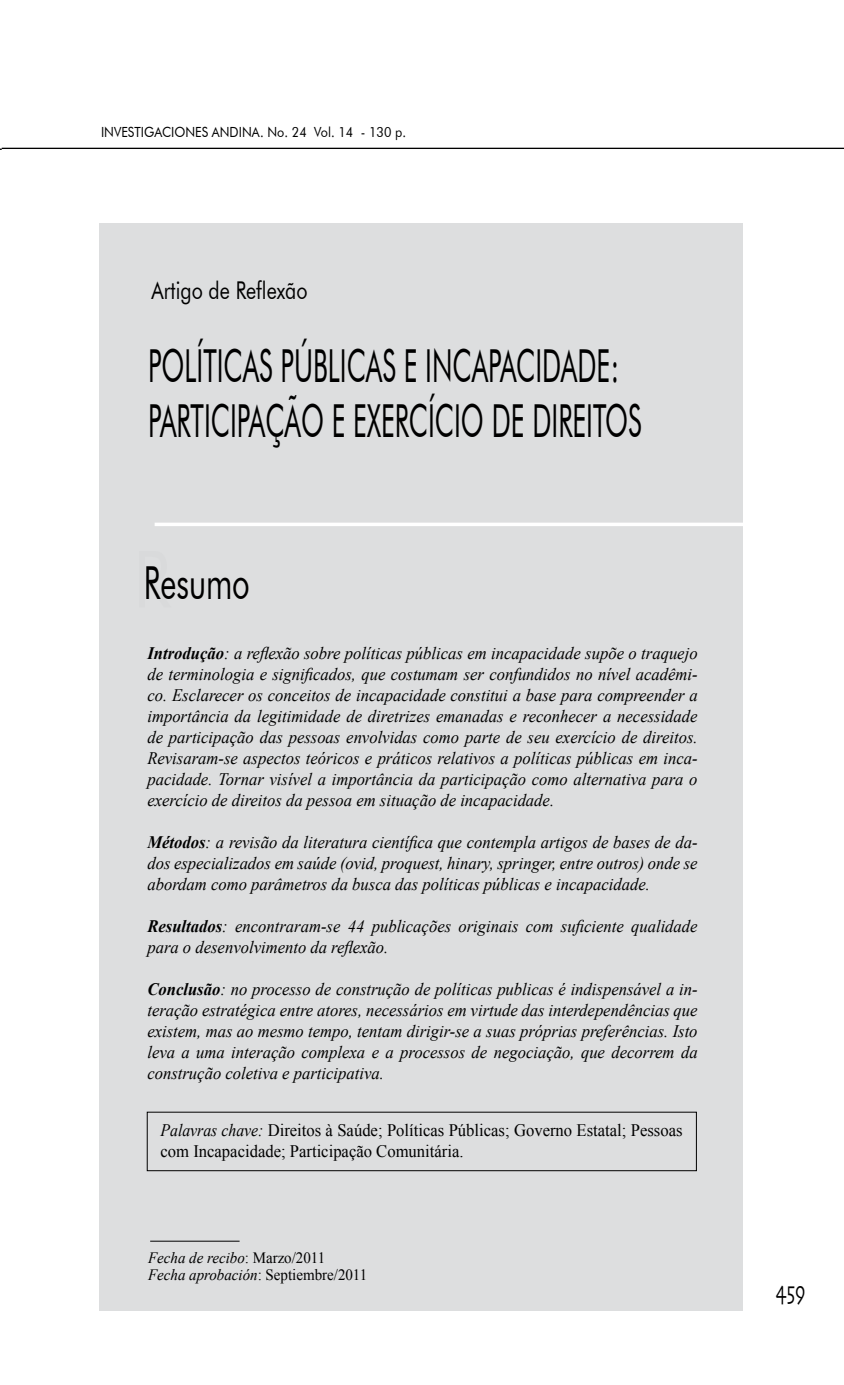
<style>
.page{position:relative;width:844px;height:1385px;background:#fff}
.page>*{position:absolute;margin:0;border:0;box-sizing:border-box;transform-origin:0 0}
.t1{font:45.5px "Futura BT";color:#000;scale:.58 1}
.t2{font:45.5px "Futura BT";color:#000;scale:.68 1}
.t3{font:28px "Skia";color:#000;scale:.65 1}
.t4{font:24.5px "Futura BT";color:#000;scale:.8 1}
.t5{font:italic 17.5px/21px "Times New Roman";color:#000;text-align:justify;scale:.95 1}
.t6{font:17.5px/21px "Times New Roman";color:#000;scale:.95 1}
.t7{font:italic 15.75px/17.5px "Times New Roman";color:#000;scale:.95 1}
.t8{font:14px "Futura BT";color:#000;scale:.9 1}
.s1{font-size:78.75px;color:#d9dadb}
.s2{font-weight:700}
.s3{font-style:italic}
.s4{font-style:normal}
</style>
<div class="page">
<hr style="left:2px;top:148px;width:841px;height:1px;background:#000">
<div style="left:99px;top:223px;width:643px;height:1087px;background:#dddedf"></div>
<svg style="left:155px;top:522px;width:588px;height:4px;fill:#fff"></svg>
<hr style="left:150px;top:1240px;width:89px;height:1px;background:#000">
<p class="t8" style="left:101px;top:123px;width:340px">INVESTIGACIONES ANDINA. NO. 24 VOL. 14 - 130 P.</p>
<h3 class="t4" style="left:151px;top:275px;width:196px">ARTIGO DE REFLEXÃO</h3>
<h1 class="t1" style="left:148px;top:338px;width:120px">POLÍTICAS</h1>
<h1 class="t1" style="left:280px;top:338px;width:105px">PÚBLICAS</h1>
<h1 class="t1" style="left:403px;top:338px;width:78px">E INCAPACIDADE</h1>
<h1 class="t1" style="left:610px;top:338px;width:16px">:</h1>
<h1 class="t1" style="left:148px;top:393px;width:45px">PARTICIPA</h1>
<h1 class="t1" style="left:265px;top:393px;width:484px">ÇÃO E EXERCÍCIO DE DIREITOS</h1>
<h1 class="t2" style="left:133px;top:555px;width:173px"><span class="s1">R</span>RESUMO</h1>
<p class="t5" style="left:147px;top:642px;width:580px"><span class="s2">Introdução</span>: a reflexão sobre políticas públicas em incapacidade supõe o traquejo de terminologia e significados, que costumam ser confundidos no nível acadêmi&shy;co. Esclarecer os conceitos de incapacidade constitui a base para compreender a importância da legitimidade de diretrizes emanadas e reconhecer a necessidade de participação das pessoas envolvidas como parte de seu exercício de direitos.<br>Revisaram-se aspectos teóricos e práticos relativos a políticas públicas em inca&shy;pacidade. Tornar visível a importância da participação como alternativa para o exercício de direitos da pessoa em situação de incapacidade.</p>
<p class="t5" style="left:147px;top:831px;width:580px"><span class="s2">Métodos</span>: a revisão da literatura científica que contempla artigos de bases de da&shy;dos especializados em saúde (ovid, proquest, hinary, springer, entre outros) onde se abordam como parâmetros da busca das políticas públicas e incapacidade.</p>
<p class="t5" style="left:147px;top:915px;width:580px"><span class="s2">Resultados</span>: encontraram-se 44 publicações originais com suficiente qualidade para o desenvolvimento da reflexão.</p>
<p class="t5" style="left:147px;top:978px;width:580px"><span class="s2">Conclusão</span>: no processo de construção de políticas publicas é indispensável a in&shy;teração estratégica entre atores, necessários em virtude das interdependências que existem, mas ao mesmo tempo, tentam dirigir-se a suas próprias preferências. Isto leva a uma interação complexa e a processos de negociação, que decorrem da construção coletiva e participativa.</p>
<p class="t6" style="left:160px;top:1118px;width:551px"><span class="s3">Palavras chave:</span> Direitos à Saúde; Políticas Públicas; Governo Estatal; Pessoas com Incapacidade; Participação Comunitária.</p>
<p class="t7" style="left:148px;top:1248px;width:232px">Fecha de recibo<span class="s4">: Marzo/2011<br></span>Fecha aprobación<span class="s4">: Septiembre/2011</span></p>
<h2 class="t3" style="left:775px;top:1273px;width:47px">459</h2>
</div>
